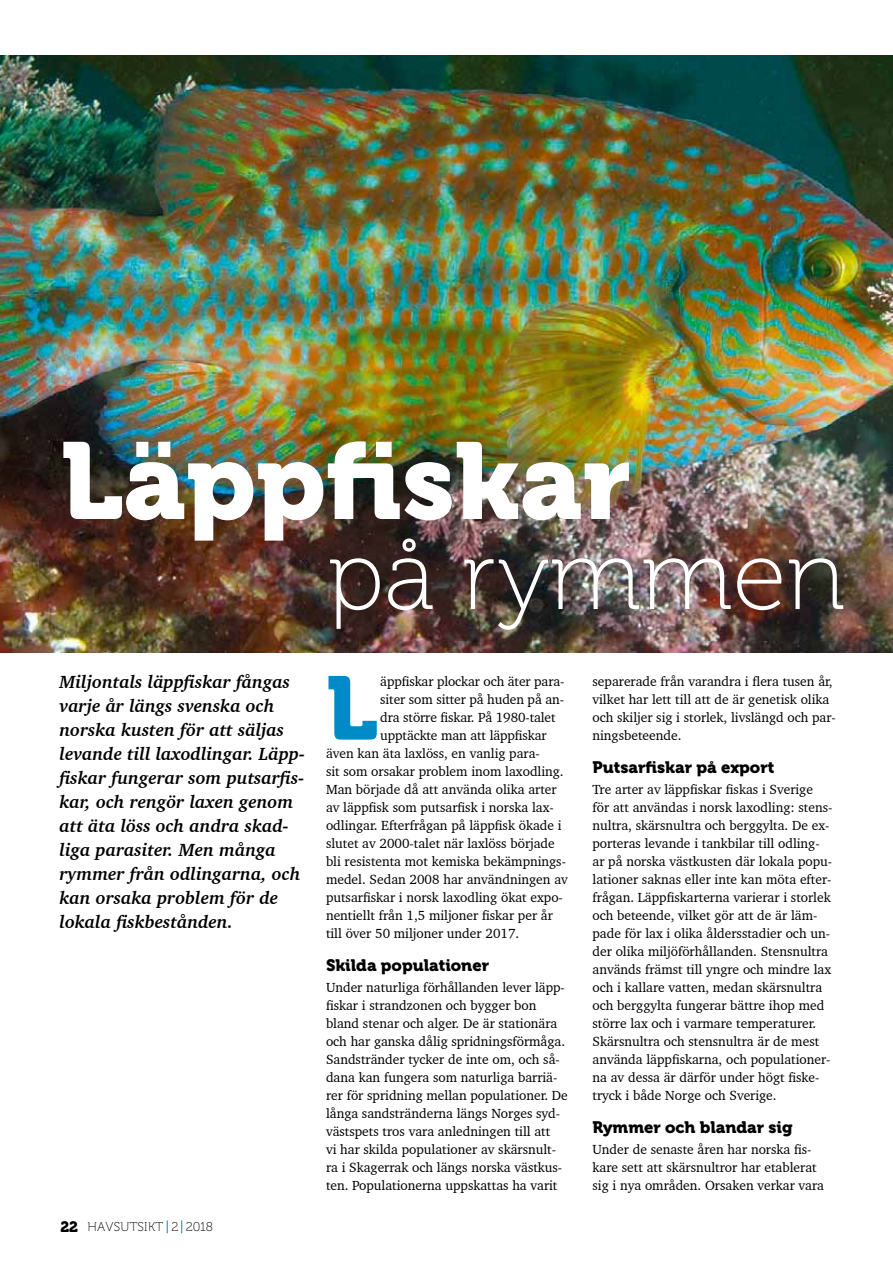
<style>
.page{position:relative;width:893px;height:1263px;background:#fff}
.page>*{position:absolute;margin:0;border:0;box-sizing:border-box;transform-origin:0 0}
.t1{font:108px "Museo 900";color:#fff}
.t2{font:99px "Museo 100";color:#fff}
.t3{font:88.95px "Museo 900";color:#008bc7}
.t4{font:italic 700 18px/24px "Charter BT Pro";color:#000}
.t5{font:16.5px "Museo 900";color:#000}
.t6{font:13.5px/18px "Charter BT Pro";color:#000}
.t7{font:12.75px "Museo 100";letter-spacing:.02em;color:#000}
.s1{font-family:"Museo 900";font-size:15px}
</style>
<div class="page">
<svg style="left:167px;top:1220px;width:1px;height:13px"></svg>
<svg style="left:181px;top:1220px;width:1px;height:13px"></svg>
<img style="left:0;top:55px;width:893px;height:597px">
<h1 class="t1" style="left:60px;top:420px;width:572px">Läppfiskar</h1>
<h2 class="t2" style="left:328px;top:522px;width:519px">på rymmen</h2>
<p class="t4" style="left:59px;top:670px;width:247px">Miljontals läppfiskar fångas varje år längs svenska och norska kusten för att säljas levande till laxodlingar. Läpp&shy;fiskar fungerar som putsarfis&shy;kar, och rengör laxen genom att äta löss och andra skad&shy;liga parasiter. Men många rymmer från odlingarna, och kan orsaka problem för de lokala fiskbestånden.</p>
<p class="t7" style="left:60px;top:1219px;width:154px"><span class="s1">22</span> havsutsikt 2 2018</p>
<h3 class="t3" style="left:326px;top:658px;width:50px">L</h3>
<p class="t6" style="left:380px;top:672px;width:186px">äppfiskar plockar och äter para-</p>
<p class="t6" style="left:380px;top:690px;width:185px">siter som sitter på huden på an-</p>
<p class="t6" style="left:380px;top:708px;width:177px">dra större fiskar. På 1980--talet</p>
<p class="t6" style="left:380px;top:726px;width:168px">upptäckte man att läppfiskar</p>
<p class="t6" style="left:326px;top:744px;width:215px">även kan äta laxlöss, en vanlig para-</p>
<p class="t6" style="left:326px;top:762px;width:239px">sit som orsakar problem inom laxodling.</p>
<p class="t6" style="left:326px;top:780px;width:232px">Man började då att använda olika arter</p>
<p class="t6" style="left:326px;top:798px;width:229px">av läppfisk som putsarfisk i norska lax-</p>
<p class="t6" style="left:326px;top:816px;width:237px">odlingar. Efterfrågan på läppfisk ökade i</p>
<p class="t6" style="left:326px;top:834px;width:230px">slutet av 2000-talet när laxlöss började</p>
<p class="t6" style="left:326px;top:852px;width:241px">bli resistenta mot kemiska bekämpnings-</p>
<p class="t6" style="left:326px;top:870px;width:243px">medel. Sedan 2008 har användningen av</p>
<p class="t6" style="left:326px;top:888px;width:238px">putsarfiskar i norsk laxodling ökat expo-</p>
<p class="t6" style="left:326px;top:906px;width:228px">nentiellt från 1,5 miljoner fiskar per år</p>
<p class="t6" style="left:326px;top:924px;width:195px">till över 50 miljoner under 2017.</p>
<p class="t5" style="left:326px;top:955px;width:165px">Skilda populationer</p>
<p class="t6" style="left:326px;top:978px;width:243px">Under naturliga förhållanden lever läpp&shy;fiskar i strandzonen och bygger bon bland stenar och alger. De är stationära och har ganska dålig spridningsförmåga.<br>Sandstränder tycker de inte om, och så&shy;dana kan fungera som naturliga barriä&shy;rer för spridning mellan populationer. De långa sandstränderna längs Norges syd&shy;västspets tros vara anledningen till att<br>vi har skilda populationer av skärsnult&shy;ra i Skagerrak och längs norska västkus&shy;ten. Populationerna uppskattas ha varit</p>
<p class="t6" style="left:592px;top:672px;width:245px">separerade från varandra i flera tusen år, vilket har lett till att de är genetisk olika och skiljer sig i storlek, livslängd och par&shy;ningsbeteende.</p>
<p class="t5" style="left:592px;top:757px;width:183px">Putsarfiskar på export</p>
<p class="t6" style="left:592px;top:780px;width:241px">Tre arter av läppfiskar fiskas i Sverige för att användas i norsk laxodling: stens&shy;nultra, skärsnultra och berggylta. De ex&shy;porteras levande i tankbilar till odling&shy;ar på norska västkusten där lokala popu&shy;lationer saknas eller inte kan möta efter&shy;frågan. Läppfiskarterna varierar i storlek och beteende, vilket gör att de är läm&shy;pade för lax i olika åldersstadier och un&shy;der olika miljöförhållanden. Stensnultra används främst till yngre och mindre lax och i kallare vatten, medan skärsnultra och berggylta fungerar bättre ihop med större lax och i varmare temperaturer.<br>Skärsnultra och stensnultra är de mest använda läppfiskarna, och populationer&shy;na av dessa är därför under högt fiske&shy;tryck i både Norge och Sverige.</p>
<p class="t5" style="left:592px;top:1117px;width:202px">Rymmer och blandar sig</p>
<p class="t6" style="left:592px;top:1140px;width:233px">Under de senaste åren har norska fis&shy;kare sett att skärsnultror har etablerat sig i nya områden. Orsaken verkar vara</p>
</div>
